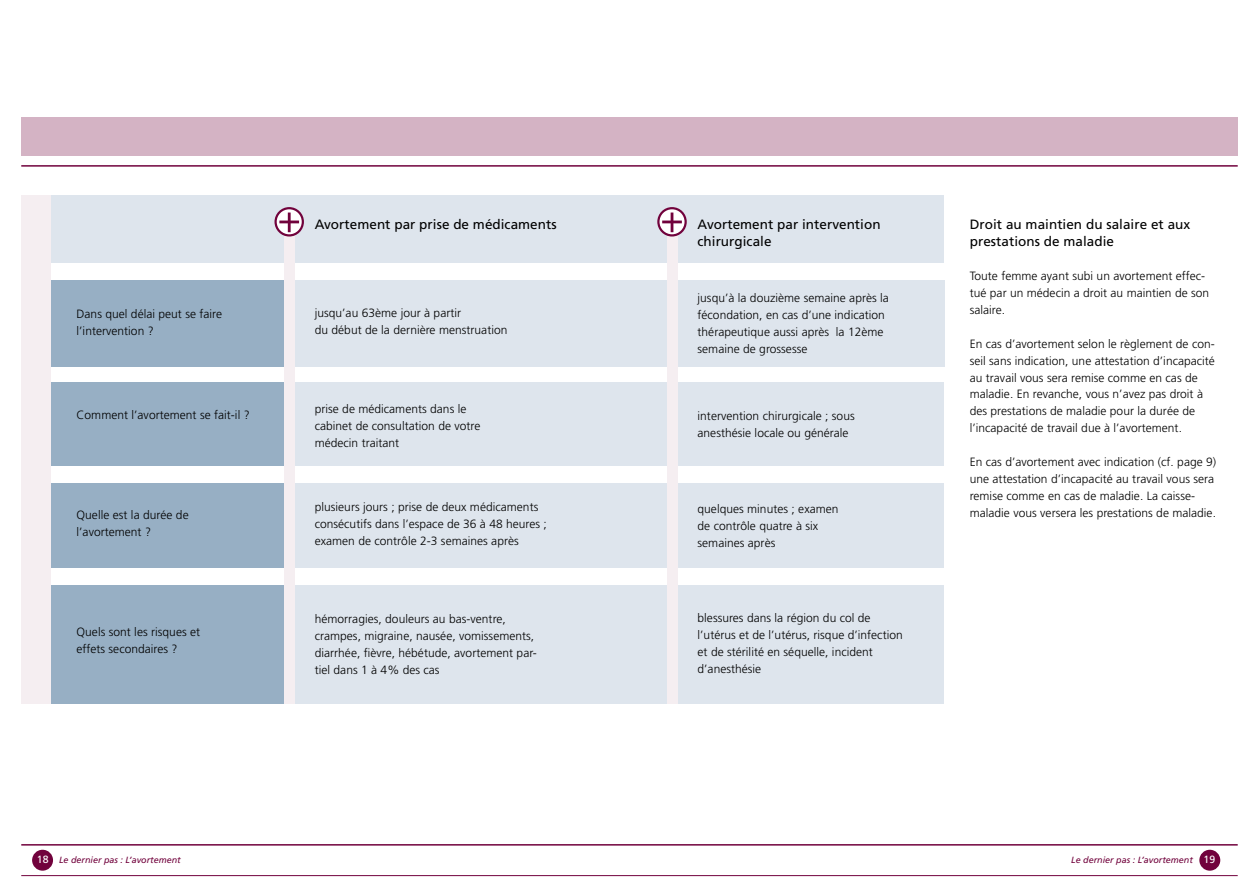
<style>
.page{position:relative;width:1259px;height:893px;background:#fff}
.page>*{position:absolute;margin:0;border:0;box-sizing:border-box;transform-origin:0 0}
.t1{font:13.5px/17px "Frutiger";letter-spacing:.005em;color:#000}
.t2{font:300 12px/17px "Frutiger";letter-spacing:.005em;color:#000}
.t3{font:10.5px "Frutiger";color:#fff}
.t4{font:italic 9px "Frutiger";color:#71023c}
</style>
<div class="page">
<hr style="left:21px;top:844px;width:1216px;height:2px;background:#71023c">
<div style="left:1200px;top:850px;width:19px;height:20px;background:#71023c;border-radius:50%"></div>
<div style="left:1199px;top:850px;width:21px;height:21px;border:2px solid #71023c;border-radius:50%"></div>
<div style="left:33px;top:850px;width:19px;height:20px;background:#71023c;border-radius:50%"></div>
<div style="left:32px;top:850px;width:21px;height:21px;border:2px solid #71023c;border-radius:50%"></div>
<hr style="left:21px;top:875px;width:1216px;height:1px;background:#71023c">
<div style="left:43px;top:280px;width:246px;height:86px;background:#97afc4"></div>
<div style="left:289px;top:280px;width:655px;height:86px;background:#dee5ed"></div>
<div style="left:21px;top:195px;width:923px;height:68px;background:#dee5ed"></div>
<div style="left:241px;top:382px;width:703px;height:84px;background:#dee5ed"></div>
<div style="left:241px;top:483px;width:703px;height:85px;background:#dee5ed"></div>
<div style="left:43px;top:585px;width:901px;height:119px;background:#dee5ed"></div>
<div style="left:43px;top:382px;width:246px;height:84px;background:#97afc4"></div>
<div style="left:43px;top:483px;width:246px;height:85px;background:#97afc4"></div>
<div style="left:43px;top:585px;width:246px;height:119px;background:#97afc4"></div>
<hr style="left:21px;top:165px;width:1216px;height:2px;background:#71023c">
<div style="left:21px;top:118px;width:1216px;height:38px;background:#d4b3c4"></div>
<div style="left:284px;top:237px;width:10px;height:467px;background:#f5eef1"></div>
<div style="left:666px;top:237px;width:11px;height:467px;background:#f5eef1"></div>
<div style="left:21px;top:195px;width:29px;height:509px;background:#f5eef1"></div>
<svg style="left:276px;top:208px;width:27px;height:27px"></svg>
<div style="left:274px;top:207px;width:30px;height:30px;border:2px solid #71023c;border-radius:50%"></div>
<hr style="left:288px;top:213px;width:3px;height:19px;background:#71023c">
<hr style="left:279px;top:221px;width:20px;height:2px;background:#71023c">
<svg style="left:658px;top:208px;width:27px;height:27px"></svg>
<div style="left:657px;top:207px;width:30px;height:30px;border:2px solid #71023c;border-radius:50%"></div>
<hr style="left:670px;top:213px;width:3px;height:19px;background:#71023c">
<hr style="left:662px;top:221px;width:20px;height:2px;background:#71023c">
<p class="t1" style="left:315px;top:216px;width:243px">Avortement par prise de médicaments</p>
<p class="t1" style="left:697px;top:216px;width:185px">Avortement par intervention chirurgicale</p>
<p class="t2" style="left:77px;top:305px;width:147px">Dans quel délai peut se faire l’intervention ?</p>
<p class="t2" style="left:315px;top:304px;width:194px">jusqu’au 63ème jour à partir<br>du début de la dernière menstruation</p>
<p class="t2" style="left:697px;top:289px;width:193px">jusqu’à la douzième semaine après la fécondation, en cas d’une indication thérapeutique aussi après la 12ème semaine de grossesse</p>
<p class="t2" style="left:77px;top:406px;width:175px">Comment l’avortement se fait-il ?</p>
<p class="t2" style="left:77px;top:506px;width:114px">Quelle est la durée de l’avortement ?</p>
<p class="t2" style="left:77px;top:623px;width:125px">Quels sont les risques et effets secondaires ?</p>
<p class="t2" style="left:315px;top:400px;width:167px">prise de médicaments dans le cabinet de consultation de votre médecin traitant</p>
<p class="t2" style="left:697px;top:407px;width:159px">intervention chirurgicale ; sous anesthésie locale ou générale</p>
<p class="t2" style="left:315px;top:499px;width:234px">plusieurs jours ; prise de deux médicaments consécutifs dans l’espace de 36 à 48 heures ; examen de contrôle 2-3 semaines après</p>
<p class="t2" style="left:315px;top:610px;width:223px">hémorragies, douleurs au bas-ventre, crampes, migraine, nausée, vomissements, diarrhée, fièvre, hébétude, avortement par&shy;tiel dans 1 à 4% des cas</p>
<p class="t2" style="left:697px;top:501px;width:142px">quelques minutes ; examen de contrôle quatre à six semaines après</p>
<p class="t2" style="left:697px;top:610px;width:207px">blessures dans la région du col de l’utérus et de l’utérus, risque d’infection et de stérilité en séquelle, incident d’anesthésie</p>
<p class="t1" style="left:969px;top:216px;width:222px">Droit au maintien du salaire et aux prestations de maladie</p>
<p class="t2" style="left:969px;top:267px;width:241px">Toute femme ayant subi un avortement effec&shy;tué par un médecin a droit au maintien de son salaire.</p>
<p class="t2" style="left:969px;top:335px;width:247px">En cas d’avortement selon le règlement de con&shy;seil sans indication, une attestation d’incapacité au travail vous sera remise comme en cas de maladie. En revanche, vous n’avez pas droit à des prestations de maladie pour la durée de l’incapacité de travail due à l’avortement.</p>
<p class="t2" style="left:969px;top:454px;width:248px">En cas d’avortement avec indication (cf. page 9) une attestation d’incapacité au travail vous sera remise comme en cas de maladie. La caisse&shy;maladie vous versera les prestations de maladie.</p>
<p class="t3" style="left:37px;top:854px;width:13px">18</p>
<p class="t3" style="left:1203px;top:854px;width:13px">19</p>
<p class="t4" style="left:59px;top:855px;width:123px">Le dernier pas : L’avortement</p>
<p class="t4" style="left:1071px;top:855px;width:123px">Le dernier pas : L’avortement</p>
</div>
